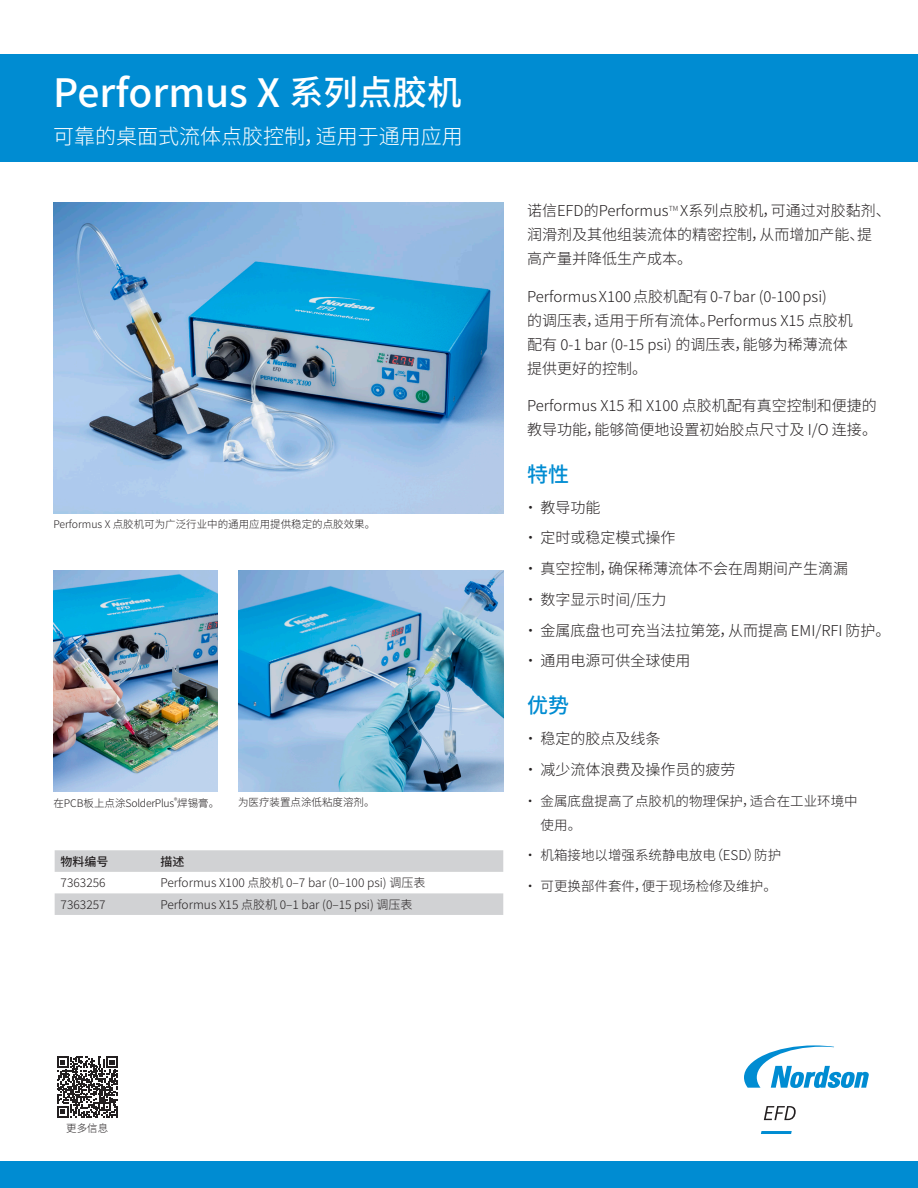
<style>
.page{position:relative;width:918px;height:1188px;background:#fff}
.page>*{position:absolute;margin:0;border:0;box-sizing:border-box;transform-origin:0 0}
.EFD-DataSheet-MainTitle-Helv55{font:500 39px "Source Han Sans CN";color:#fff}
.EFD-DataSheet-Subtitle-Helv55{font:300 21px "Source Han Sans CN";color:#fff}
.EFD-DataSheet-Head-Lev1-Helv75{font:500 21px "Source Han Sans CN";color:#008cd2}
.EFD-DataSheet-BodyText-10L-Helv55{font:300 15px/24px "Source Han Sans CN";color:#231f20}
.EFD-DataSheet-Bullet-Lev1-10L-Helv55{font:300 15px "Source Han Sans CN";color:#231f20}
.EFD-DataSheet-Bullet-Lev1-10L-Helv55-2{font:300 13.5px/24px "Source Han Sans CN";color:#231f20}
.EFD-TableText-9L{font:300 12px "Source Han Sans CN";color:#231f20}
.EFD-TableText-9C{font:300 12px "Source Han Sans CN";color:#231f20}
.EFD-DataSheet-TableText-8LB-Helv75{font:500 12px "Source Han Sans CN";color:#231f20}
.EFD-DataSheet-Caption-Helv47{font:300 10.5px "Source Han Sans CN";color:#231f20}
.EFD-DataSheet-BodyText-10L{font:300 10.5px "Source Han Sans CN";color:#231f20}
.s1{font-size:34.5px}
</style>
<div class="page">
<div style="left:0;top:54px;width:918px;height:108px;background:#008cd2"></div>
<svg style="left:744px;top:1045px;width:125px;height:43px"></svg>
<svg style="left:761px;top:1131px;width:31px;height:3px"></svg>
<svg style="left:764px;top:1106px;width:32px;height:14px"></svg>
<div style="left:0;top:1161px;width:918px;height:27px;background:#008cd2"></div>
<img style="left:53px;top:202px;width:450px;height:312px">
<svg style="left:55px;top:850px;width:448px;height:65px"></svg>
<img style="left:54px;top:570px;width:164px;height:222px">
<img style="left:238px;top:570px;width:265px;height:222px">
<svg style="left:57px;top:1057px;width:61px;height:60px"></svg>
<p class="EFD-DataSheet-MainTitle-Helv55" style="left:53px;top:71px;width:410px">Performus X <span class="s1">系列点胶机</span></p>
<p class="EFD-DataSheet-Subtitle-Helv55" style="left:53px;top:124px;width:411px">可靠的桌面式流体点胶控制，适用于通用应用</p>
<p class="EFD-DataSheet-Caption-Helv47" style="left:53px;top:518px;width:323px">Performus X 点胶机可为广泛行业中的通用应用提供稳定的点胶效果。</p>
<p class="EFD-DataSheet-Caption-Helv47" style="left:53px;top:797px;width:167px">在PCB板上点涂SolderPlus<sup>®</sup>焊锡膏。</p>
<p class="EFD-DataSheet-Caption-Helv47" style="left:238px;top:796px;width:138px">为医疗装置点涂低粘度溶剂。</p>
<p class="EFD-DataSheet-TableText-8LB-Helv75" style="left:61px;top:855px;width:49px">物料编号</p>
<p class="EFD-DataSheet-TableText-8LB-Helv75" style="left:160px;top:855px;width:25px">描述</p>
<p class="EFD-TableText-9C" style="left:61px;top:876px;width:46px">7363256</p>
<p class="EFD-TableText-9L" style="left:160px;top:876px;width:266px">Performus X100 点胶机 0–7 bar (0–100 psi) 调压表</p>
<p class="EFD-TableText-9C" style="left:61px;top:898px;width:46px">7363257</p>
<p class="EFD-TableText-9L" style="left:160px;top:898px;width:254px">Performus X15 点胶机 0–1 bar (0–15 psi) 调压表</p>
<p class="EFD-DataSheet-BodyText-10L-Helv55" style="left:527px;top:199px;width:365px">诺信EFD的Performus<sup>TM</sup> X系列点胶机，可通过对胶黏剂、润滑剂及其他组装流体的精密控制，从而增加产能、提高产量并降低生产成本。</p>
<p class="EFD-DataSheet-BodyText-10L-Helv55" style="left:527px;top:284px;width:327px">PerformusX100点胶机配有0-7bar (0-100psi)<br>的调压表，适用于所有流体。Performus X15 点胶机配有 0-1 bar (0-15 psi) 的调压表，能够为稀薄流体提供更好的控制。</p>
<p class="EFD-DataSheet-BodyText-10L-Helv55" style="left:527px;top:394px;width:352px">Performus X15 和 X100 点胶机配有真空控制和便捷的教导功能，能够简便地设置初始胶点尺寸及 I/O 连接。</p>
<p class="EFD-DataSheet-Head-Lev1-Helv75" style="left:527px;top:462px;width:43px">特性</p>
<p class="EFD-DataSheet-Bullet-Lev1-10L-Helv55" style="left:523px;top:499px;width:79px">•教导功能</p>
<p class="EFD-DataSheet-Bullet-Lev1-10L-Helv55" style="left:523px;top:530px;width:154px">•定时或稳定模式操作</p>
<p class="EFD-DataSheet-Bullet-Lev1-10L-Helv55" style="left:523px;top:560px;width:326px">•真空控制，确保稀薄流体不会在周期间产生滴漏</p>
<p class="EFD-DataSheet-Bullet-Lev1-10L-Helv55" style="left:523px;top:591px;width:145px">•数字显示时间/压力</p>
<p class="EFD-DataSheet-Bullet-Lev1-10L-Helv55" style="left:523px;top:622px;width:369px">•金属底盘也可充当法拉第笼，从而提高 EMI/RFI 防护。</p>
<p class="EFD-DataSheet-Bullet-Lev1-10L-Helv55" style="left:523px;top:653px;width:169px">•通用电源可供全球使用</p>
<p class="EFD-DataSheet-Head-Lev1-Helv75" style="left:527px;top:694px;width:43px">优势</p>
<p class="EFD-DataSheet-Bullet-Lev1-10L-Helv55" style="left:523px;top:730px;width:139px">•稳定的胶点及线条</p>
<p class="EFD-DataSheet-Bullet-Lev1-10L-Helv55" style="left:523px;top:761px;width:214px">•减少流体浪费及操作员的疲劳</p>
<p class="EFD-DataSheet-Bullet-Lev1-10L-Helv55-2" style="left:541px;top:789px;width:319px;text-indent:-17px">• 金属底盘提高了点胶机的物理保护，适合在工业环境中使用。</p>
<p class="EFD-DataSheet-Bullet-Lev1-10L-Helv55-2" style="left:524px;top:844px;width:259px">• 机箱接地以增强系统静电放电（ESD）防护</p>
<p class="EFD-DataSheet-Bullet-Lev1-10L-Helv55-2" style="left:524px;top:875px;width:255px">• 可更换部件套件，便于现场检修及维护。</p>
<p class="EFD-DataSheet-BodyText-10L" style="left:66px;top:1123px;width:43px">更多信息</p>
</div>
